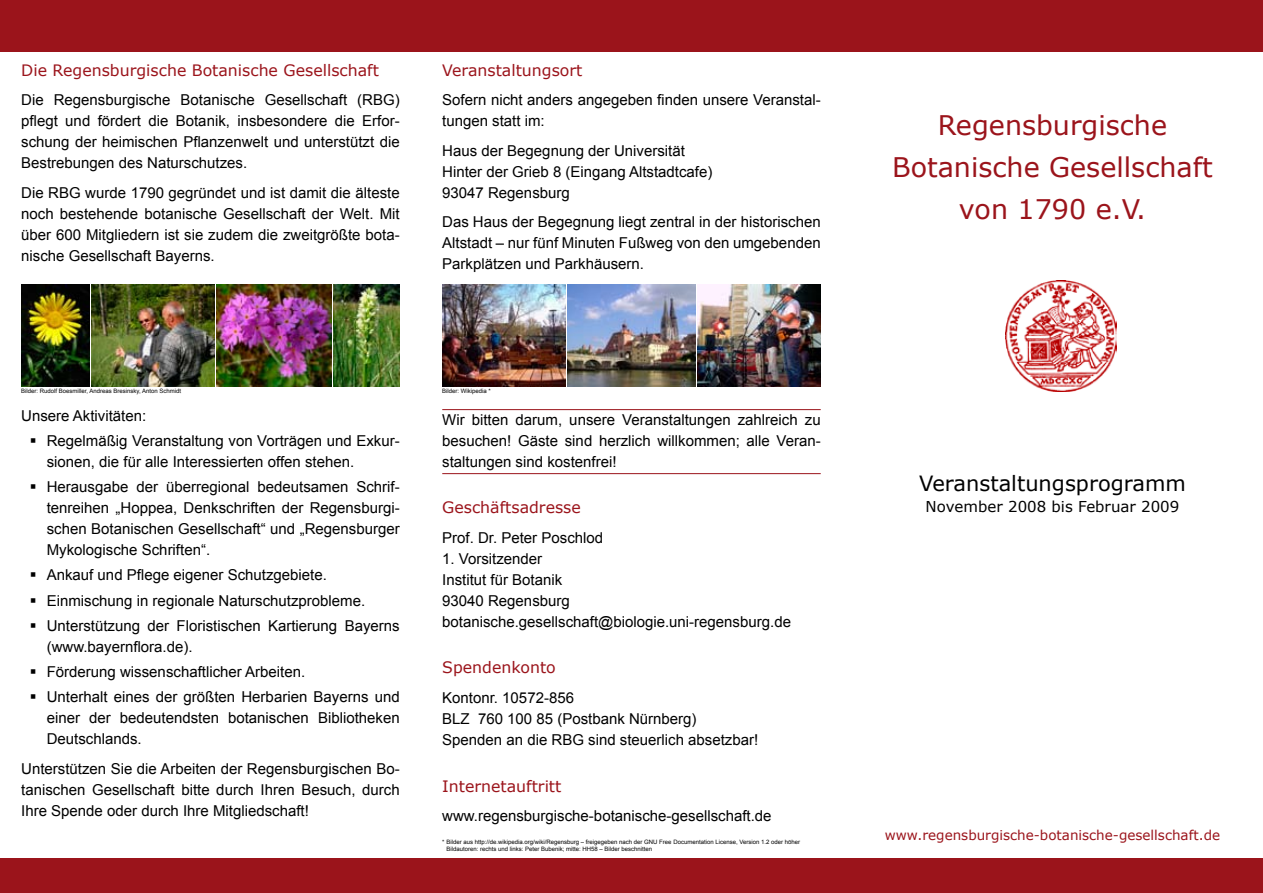
<style>
.page{position:relative;width:1263px;height:893px;background:#fff}
.page>*{position:absolute;margin:0;border:0;box-sizing:border-box;transform-origin:0 0}
.t1{font:27px/42px "Verdana";color:#9b141b;text-align:center}
.t2{font:21px "Verdana";color:#000}
.t3{font:15.75px "Verdana";color:#9b141b}
.t4{font:15px/21px "Arial";color:#000}
.t5{font:15px "Verdana";color:#000}
.t6{font:13.5px "Verdana";color:#9b141b}
.t7{font:6px/7.2px "Arial";color:#000}
</style>
<div class="page">
<hr style="left:442px;top:409px;width:379px;height:1px;background:#9b141b">
<hr style="left:442px;top:473px;width:379px;height:1px;background:#9b141b">
<img style="left:442px;top:285px;width:124px;height:102px">
<img style="left:568px;top:285px;width:127px;height:102px">
<img style="left:697px;top:285px;width:124px;height:102px">
<img style="left:21px;top:285px;width:68px;height:102px">
<img style="left:91px;top:285px;width:124px;height:102px">
<img style="left:217px;top:285px;width:115px;height:102px">
<img style="left:334px;top:285px;width:66px;height:102px">
<div style="left:0;top:0;width:1263px;height:51px;background:#9b141b"></div>
<div style="left:0;top:859px;width:1263px;height:34px;background:#9b141b"></div>
<img style="left:1006px;top:280px;width:110px;height:112px">
<p class="t3" style="left:21px;top:60px;width:359px">Die Regensburgische Botanische Gesellschaft</p>
<p class="t4" style="left:21px;top:90px;width:380px;text-align:justify">Die Regensburgische Botanische Gesellschaft (RBG) pflegt und fördert die Botanik, insbesondere die Erfor&shy;schung der heimischen Pflanzenwelt und unterstützt die Bestrebungen des Naturschutzes.</p>
<p class="t4" style="left:21px;top:182px;width:380px;text-align:justify">Die RBG wurde 1790 gegründet und ist damit die älteste noch bestehende botanische Gesellschaft der Welt. Mit über 600 Mitgliedern ist sie zudem die zweitgrößte bota&shy;nische Gesellschaft Bayerns.</p>
<p class="t3" style="left:442px;top:60px;width:142px">Veranstaltungsort</p>
<p class="t4" style="left:442px;top:90px;width:380px">Sofern nicht anders angegeben finden unsere Veranstal&shy;tungen statt im:</p>
<p class="t4" style="left:442px;top:140px;width:272px">Haus der Begegnung der Universität<br>Hinter der Grieb 8 (Eingang Altstadtcafe)<br>93047 Regensburg</p>
<p class="t4" style="left:442px;top:212px;width:380px;text-align:justify">Das Haus der Begegnung liegt zentral in der historischen Altstadt – nur fünf Minuten Fußweg von den umgebenden Parkplätzen und Parkhäusern.</p>
<p class="t7" style="left:21px;top:388px;width:161px">Bilder: Rudolf Boesmiller, Andreas Bresinsky, Anton Schmidt</p>
<p class="t4" style="left:47px;top:403px;width:354px;line-height:25.2px;text-indent:-26px">Unsere Aktivitäten:<br>Regelmäßig Veranstaltung von Vorträgen und Exkur-</p>
<p class="t4" style="left:47px;top:449px;width:354px;line-height:25.2px">sionen, die für alle Interessierten offen stehen.<br>Herausgabe der überregional bedeutsamen Schrif-</p>
<p class="t4" style="left:47px;top:497px;width:354px;text-align:justify">tenreihen „Hoppea, Denkschriften der Regensburgi&shy;schen Botanischen Gesellschaft“ und „Regensburger Mykologische Schriften“.</p>
<p class="t4" style="left:47px;top:563px;width:354px;line-height:25.2px">Ankauf und Pflege eigener Schutzgebiete.<br>Einmischung in regionale Naturschutzprobleme.<br>Unterstützung der Floristischen Kartierung Bayerns</p>
<p class="t4" style="left:47px;top:634px;width:354px;line-height:25.2px">(www.bayernflora.de).<br>Förderung wissenschaftlicher Arbeiten.<br>Unterhalt eines der größten Herbarien Bayerns und</p>
<p class="t4" style="left:47px;top:708px;width:354px">einer der bedeutendsten botanischen Bibliotheken<br>Deutschlands.</p>
<p class="t4" style="left:21px;top:758px;width:380px;text-align:justify">Unterstützen Sie die Arbeiten der Regensburgischen Bo&shy;tanischen Gesellschaft bitte durch Ihren Besuch, durch Ihre Spende oder durch Ihre Mitgliedschaft!</p>
<p class="t7" style="left:442px;top:388px;width:50px">Bilder: Wikipedia *</p>
<p class="t4" style="left:442px;top:409px;width:380px;text-align:justify">Wir bitten darum, unsere Veranstaltungen zahlreich zu besuchen! Gäste sind herzlich willkommen; alle Veran&shy;staltungen sind kostenfrei!</p>
<p class="t3" style="left:442px;top:498px;width:140px">Geschäftsadresse</p>
<p class="t4" style="left:442px;top:527px;width:162px">Prof. Dr. Peter Poschlod</p>
<p class="t4" style="left:442px;top:548px;width:350px">1. Vorsitzender<br>Institut für Botanik<br>93040 Regensburg botanische.gesellschaft@biologie.uni-regensburg.de</p>
<p class="t3" style="left:442px;top:658px;width:115px">Spendenkonto</p>
<p class="t4" style="left:442px;top:687px;width:317px">Kontonr. 10572-856<br>BLZ 760 100 85 (Postbank Nürnberg)<br>Spenden an die RBG sind steuerlich absetzbar!</p>
<p class="t3" style="left:442px;top:776px;width:121px">Internetauftritt</p>
<p class="t4" style="left:442px;top:805px;width:331px">www.regensburgische-botanische-gesellschaft.de</p>
<p class="t7" style="left:446px;top:838px;width:355px;text-indent:-4px">* Bilder aus http://de.wikipedia.org/wiki/Regensburg – freigegeben nach der GNU Free Documentation License, Version 1.2 oder höher<br>Bildautoren: rechts und links: Peter Bubenik; mitte: HH58 – Bilder beschnitten</p>
<h1 class="t1" style="left:892px;top:104px;width:322px">Regensburgische<br>Botanische Gesellschaft von 1790 e.V.</h1>
<h2 class="t2" style="left:919px;top:470px;width:268px">Veranstaltungsprogramm</h2>
<p class="t5" style="left:926px;top:497px;width:255px">November 2008 bis Februar 2009</p>
<p class="t6" style="left:885px;top:826px;width:337px">www.regensburgische-botanische-gesellschaft.de</p>
</div>
